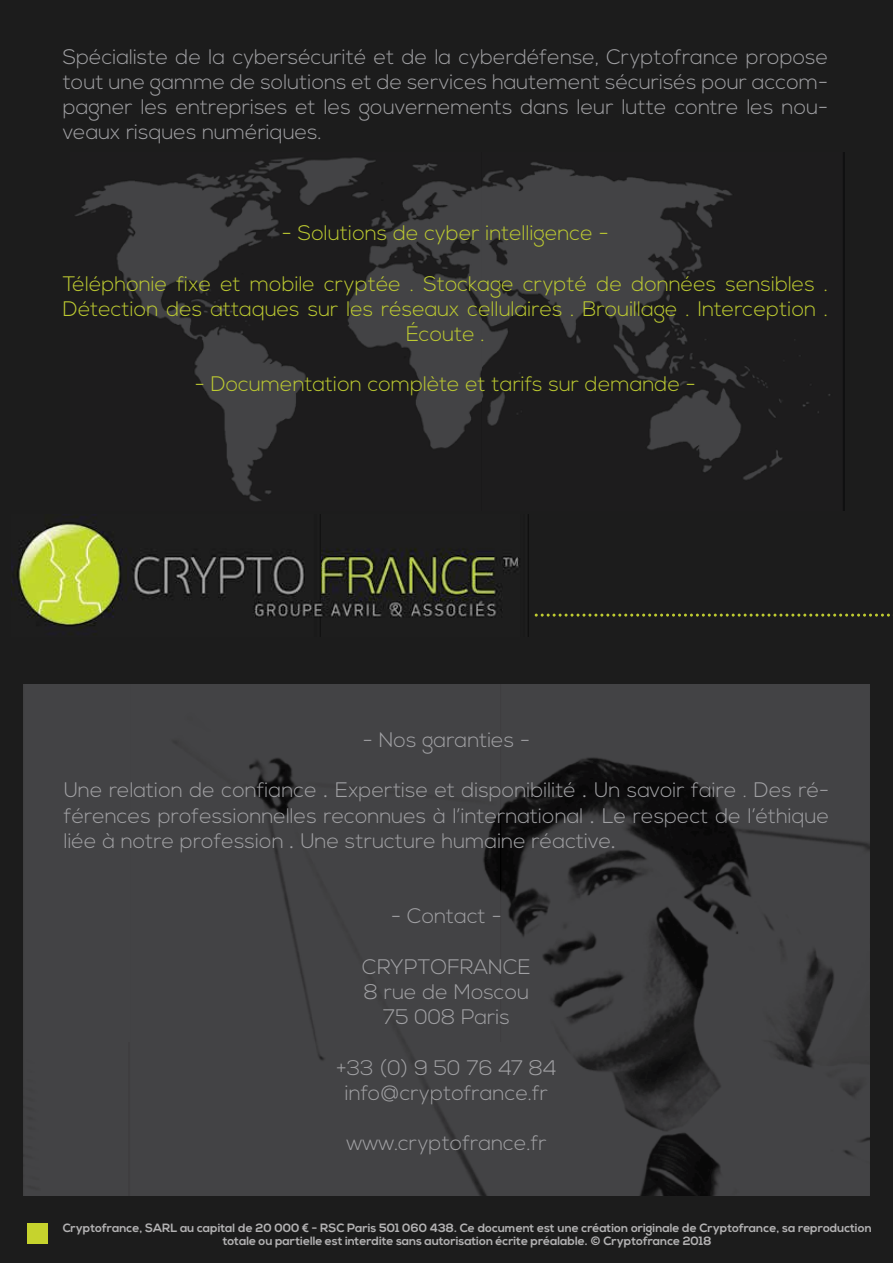
<style>
.page{position:relative;width:893px;height:1263px;background:#1c1c1c}
.page>*{position:absolute;margin:0;border:0;box-sizing:border-box;transform-origin:0 0}
.t1{font:300 21px/25.2px "Nexa";color:#a1a1a4;text-align:justify}
.t2{font:300 21px/25.2px "Nexa";color:#becb31;text-align:center}
.t3{font:700 12px/12.8px "Nexa";color:#b3b2b3;text-align:center}
.s1{font-size:27px}
</style>
<div class="page">
<img style="left:11px;top:514px;width:518px;height:122px">
<div style="left:28px;top:1223px;width:20px;height:20px;background:#c6d32d"></div>
<img style="left:75px;top:153px;width:769px;height:358px">
<svg style="left:535px;top:614px;width:355px;height:3px"></svg>
<img style="left:23px;top:684px;width:847px;height:512px">
<p class="t1" style="left:63px;top:45px;width:767px">Spécialiste de la cybersécurité et de la cyberdéfense, Cryptofrance propose tout une gamme de solutions et de services hautement sécurisés pour accom&shy;pagner les entreprises et les gouvernements dans leur lutte contre les nou&shy;veaux risques numériques.</p>
<p class="t2" style="left:282px;top:221px;width:328px">- Solutions de cyber intelligence -</p>
<p class="t2" style="left:63px;top:272px;width:767px">Téléphonie fixe et mobile cryptée . Stockage crypté de données sensibles .<br>Détection des attaques sur les réseaux cellulaires . Brouillage . Interception .<br>Écoute .</p>
<p class="t2" style="left:195px;top:372px;width:503px">- Documentation complète et tarifs sur demande -</p>
<p class="t1" style="left:363px;top:728px;width:169px">- Nos garanties -</p>
<p class="t1" style="left:64px;top:778px;width:767px">Une relation de confiance <span class="s1">.</span> Expertise et disponibilité <span class="s1">.</span> Un savoir faire . Des ré&shy;férences professionnelles reconnues à l’international <span class="s1">.</span> Le respect de l’éthique liée à notre profession <span class="s1">.</span> Une structure humaine réactive<span class="s1">.</span></p>
<p class="t1" style="left:391px;top:904px;width:112px">- Contact -</p>
<p class="t1" style="left:362px;top:955px;width:170px;text-align:center">CRYPTOFRANCE<br>8 rue de Moscou<br>75 008 Paris</p>
<p class="t1" style="left:336px;top:1056px;width:222px;text-align:center">+33 (0) 9 50 76 47 84 info@cryptofrance.fr</p>
<p class="t1" style="left:346px;top:1131px;width:202px">www.cryptofrance.fr</p>
<p class="t3" style="left:63px;top:1222px;width:811px">Cryptofrance, SARL au capital de 20 000 € - RSC Paris 501 060 438. Ce document est une création originale de Cryptofrance, sa reproduction totale ou partielle est interdite sans autorisation écrite préalable. © Cryptofrance 2018</p>
</div>
